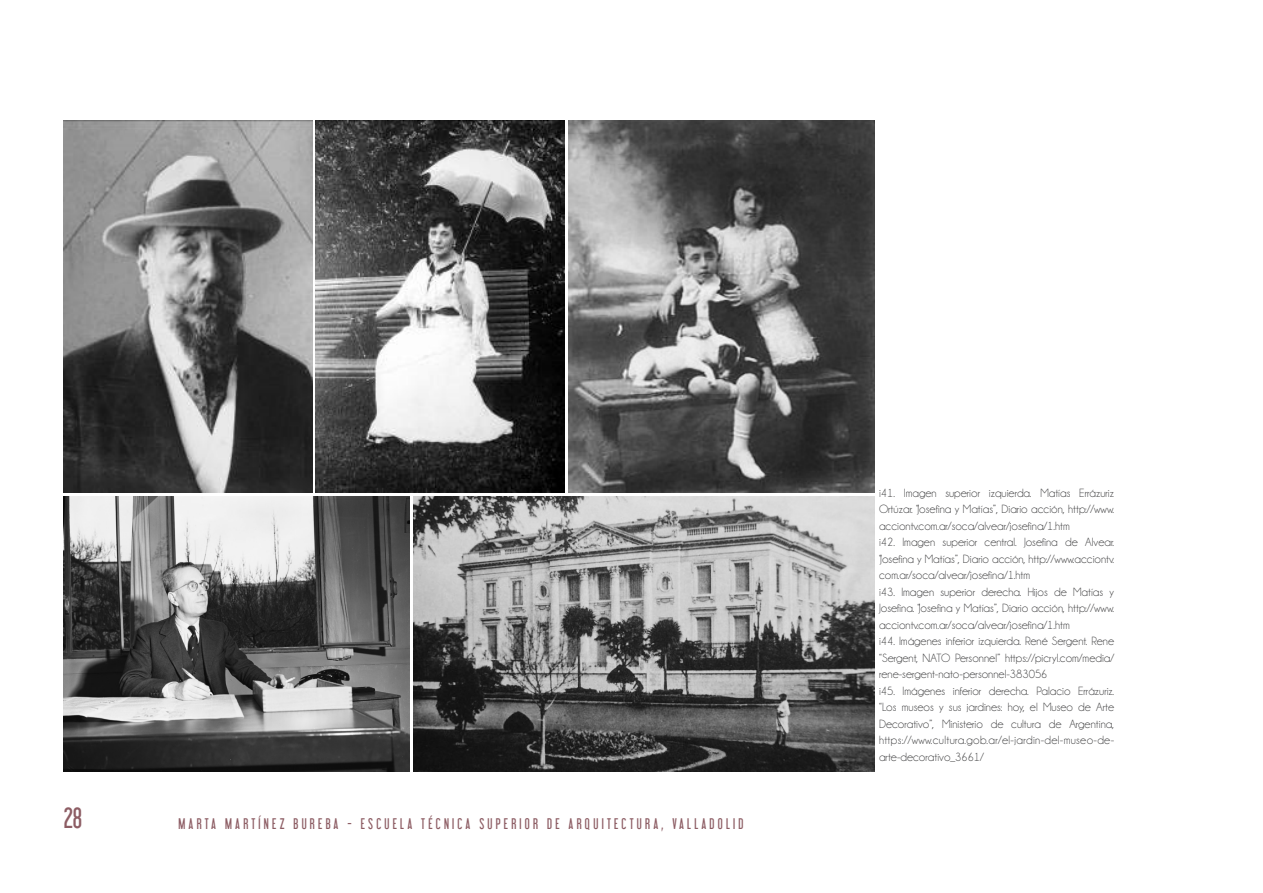
<style>
.page{position:relative;width:1263px;height:893px;background:#fff}
.page>*{position:absolute;margin:0;border:0;box-sizing:border-box;transform-origin:0 0}
.t1{font:25.5px "Libel Suit";color:#8d5d64}
.t2{font:13.5px "Libel Suit";letter-spacing:.24em;color:#8d5d64}
.PIE_DE_FOTO_O_TEXTO{font:12px/16.5px "Champagne&Limousines";color:#3e3e3f;text-align:justify}
</style>
<div class="page">
<img style="left:64px;top:120px;width:248px;height:373px">
<img style="left:316px;top:120px;width:248px;height:373px">
<img style="left:64px;top:496px;width:345px;height:276px">
<img style="left:568px;top:120px;width:307px;height:373px">
<img style="left:414px;top:496px;width:461px;height:276px">
<h1 class="t1" style="left:64px;top:803px;width:20px">28</h1>
<p class="t2" style="left:179px;top:815px;width:566px">MARTA MARTÍNEZ BUREBA - ESCUELA TÉCNICA SUPERIOR DE ARQUITECTURA, VALLADOLID</p>
<p class="PIE_DE_FOTO_O_TEXTO" style="left:879px;top:484px;width:237px">i41. Imagen superior izquierda. Matías Errázuriz Ortúzar. “Josefina y Matías”, Diario acción, http://www. acciontv.com.ar/soca/alvear/josefina/1.htm</p>
<p class="PIE_DE_FOTO_O_TEXTO" style="left:879px;top:534px;width:237px">i42. Imagen superior central. Josefina de Alvear. “Josefina y Matías”, Diario acción, http://www.acciontv. com.ar/soca/alvear/josefina/1.htm</p>
<p class="PIE_DE_FOTO_O_TEXTO" style="left:879px;top:583px;width:237px">i43. Imagen superior derecha. Hijos de Matías y Josefina. “Josefina y Matías”, Diario acción, http://www. acciontv.com.ar/soca/alvear/josefina/1.htm</p>
<p class="PIE_DE_FOTO_O_TEXTO" style="left:879px;top:633px;width:237px">i44. Imágenes inferior izquierda. René Sergent. Rene “Sergent, NATO Personnel” https://picryl.com/media/ rene-sergent-nato-personnel-383056</p>
<p class="PIE_DE_FOTO_O_TEXTO" style="left:879px;top:682px;width:237px">i45. Imágenes inferior derecha. Palacio Errázuriz. “Los museos y sus jardines: hoy, el Museo de Arte Decorativo”, Ministerio de cultura de Argentina, https://www.cultura.gob.ar/el-jardin-del-museo-de&shy;arte-decorativo_3661/</p>
</div>
